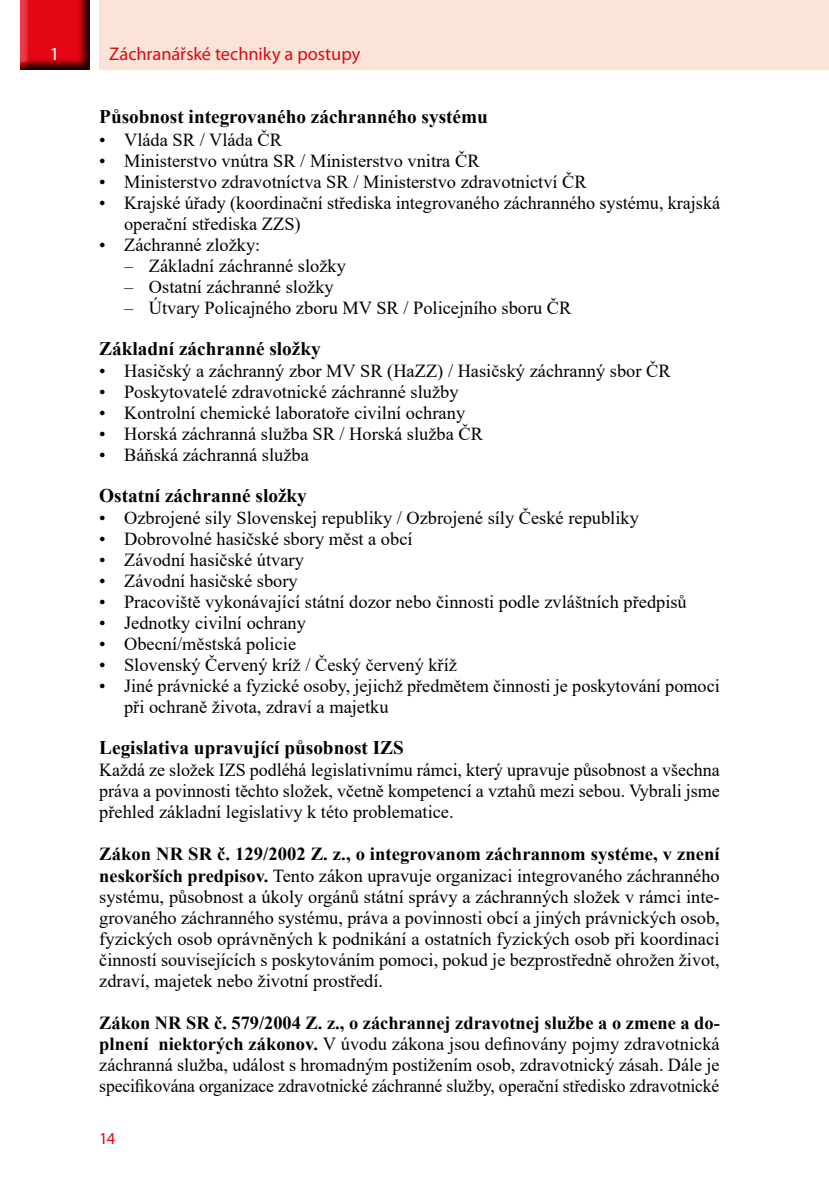
<style>
.page{position:relative;width:829px;height:1191px;background:#fff}
.page>*{position:absolute;margin:0;border:0;box-sizing:border-box;transform-origin:0 0}
.t1{font:700 19.25px "Times New Roman";color:#000}
.t2{font:18.38px/21px "Times New Roman";color:#000;text-align:justify}
.t3{font:18.38px "Myriad Pro";letter-spacing:-.005em;color:#e30613}
.t4{font:18.38px "Myriad Pro";color:#fff}
.t5{font:16.62px "Myriad Pro";color:#e30613}
.s1{font-weight:700}
</style>
<div class="page">
<div style="left:99px;top:0;width:729px;height:69px;background:#fce3d7"></div>
<div style="left:19px;top:0;width:72px;height:72px;background:#000;opacity:.75"></div>
<p class="t4" style="left:50px;top:42px;width:11px">1</p>
<p class="t3" style="left:109px;top:42px;width:252px">Záchranářské techniky a postupy</p>
<p class="t1" style="left:99px;top:103px;width:390px">Působnost integrovaného záchranného systému</p>
<p class="t2" style="left:99px;top:129px;width:184px">• Vláda SR / Vláda ČR</p>
<p class="t2" style="left:99px;top:150px;width:382px">• Ministerstvo vnútra SR / Ministerstvo vnitra ČR</p>
<p class="t2" style="left:99px;top:171px;width:489px">• Ministerstvo zdravotníctva SR / Ministerstvo zdravotnictví ČR</p>
<p class="t2" style="left:124px;top:192px;width:597px;text-indent:-25px">• Krajské úřady (koordinační střediska integrovaného záchranného systému, krajská operační střediska ZZS)</p>
<p class="t2" style="left:99px;top:234px;width:163px">• Záchranné zložky:</p>
<p class="t2" style="left:124px;top:255px;width:223px">– Základní záchranné složky</p>
<p class="t2" style="left:124px;top:276px;width:211px">– Ostatní záchranné složky</p>
<p class="t2" style="left:124px;top:297px;width:449px">– Útvary Policajného zboru MV SR / Policejního sboru ČR</p>
<p class="t1" style="left:99px;top:334px;width:223px">Základní záchranné složky</p>
<p class="t2" style="left:99px;top:360px;width:572px">• Hasičský a záchranný zbor MV SR (HaZZ) / Hasičský záchranný sbor ČR</p>
<p class="t2" style="left:99px;top:381px;width:361px">• Poskytovatelé zdravotnické záchranné služby</p>
<p class="t2" style="left:99px;top:402px;width:367px">• Kontrolní chemické laboratoře civilní ochrany</p>
<p class="t2" style="left:99px;top:423px;width:385px">• Horská záchranná služba SR / Horská služba ČR</p>
<p class="t2" style="left:99px;top:444px;width:211px">• Báňská záchranná služba</p>
<p class="t1" style="left:99px;top:481px;width:209px">Ostatní záchranné složky</p>
<p class="t2" style="left:99px;top:507px;width:541px">• Ozbrojené sily Slovenskej republiky / Ozbrojené síly České republiky</p>
<p class="t2" style="left:99px;top:528px;width:315px">• Dobrovolné hasičské sbory měst a obcí</p>
<p class="t2" style="left:99px;top:549px;width:206px">• Závodní hasičské útvary</p>
<p class="t2" style="left:99px;top:570px;width:200px">• Závodní hasičské sbory</p>
<p class="t2" style="left:99px;top:591px;width:589px">• Pracoviště vykonávající státní dozor nebo činnosti podle zvláštních předpisů</p>
<p class="t2" style="left:99px;top:612px;width:208px">• Jednotky civilní ochrany</p>
<p class="t2" style="left:99px;top:633px;width:198px">• Obecní/městská policie</p>
<p class="t2" style="left:99px;top:654px;width:359px">• Slovenský Červený kríž / Český červený kříž</p>
<p class="t2" style="left:124px;top:675px;width:597px;text-indent:-25px">• Jiné právnické a fyzické osoby, jejichž předmětem činnosti je poskytování pomoci při ochraně života, zdraví a majetku</p>
<p class="t1" style="left:99px;top:733px;width:306px">Legislativa upravující působnost IZS</p>
<p class="t2" style="left:99px;top:759px;width:622px">Každá ze složek IZS podléhá legislativnímu rámci, který upravuje působnost a všechna práva a povinnosti těchto složek, včetně kompetencí a vztahů mezi sebou. Vybrali jsme přehled základní legislativy k této problematice.</p>
<p class="t2" style="left:99px;top:843px;width:622px"><span class="s1">Zákon NR SR č. 129/2002 Z. z., o integrovanom záchrannom systéme, v znení neskorších predpisov.</span> Tento zákon upravuje organizaci integrovaného záchranného systému, působnost a úkoly orgánů státní správy a záchranných složek v rámci inte&shy;grovaného záchranného systému, práva a povinnosti obcí a jiných právnických osob, fyzických osob oprávněných k podnikání a ostatních fyzických osob při koordinaci činností souvisejících s poskytováním pomoci, pokud je bezprostředně ohrožen život, zdraví, majetek nebo životní prostředí.</p>
<p class="t2" style="left:99px;top:1011px;width:622px"><span class="s1">Zákon NR SR č. 579/2004 Z. z., o záchrannej zdravotnej službe a o zmene a do&shy;plnení niektorých zákonov.</span> V úvodu zákona jsou definovány pojmy zdravotnická záchranná služba, událost s hromadným postižením osob, zdravotnický zásah. Dále je specifikována organizace zdravotnické záchranné služby, operační středisko zdravotnické</p>
<p class="t5" style="left:99px;top:1128px;width:18px">14</p>
</div>
